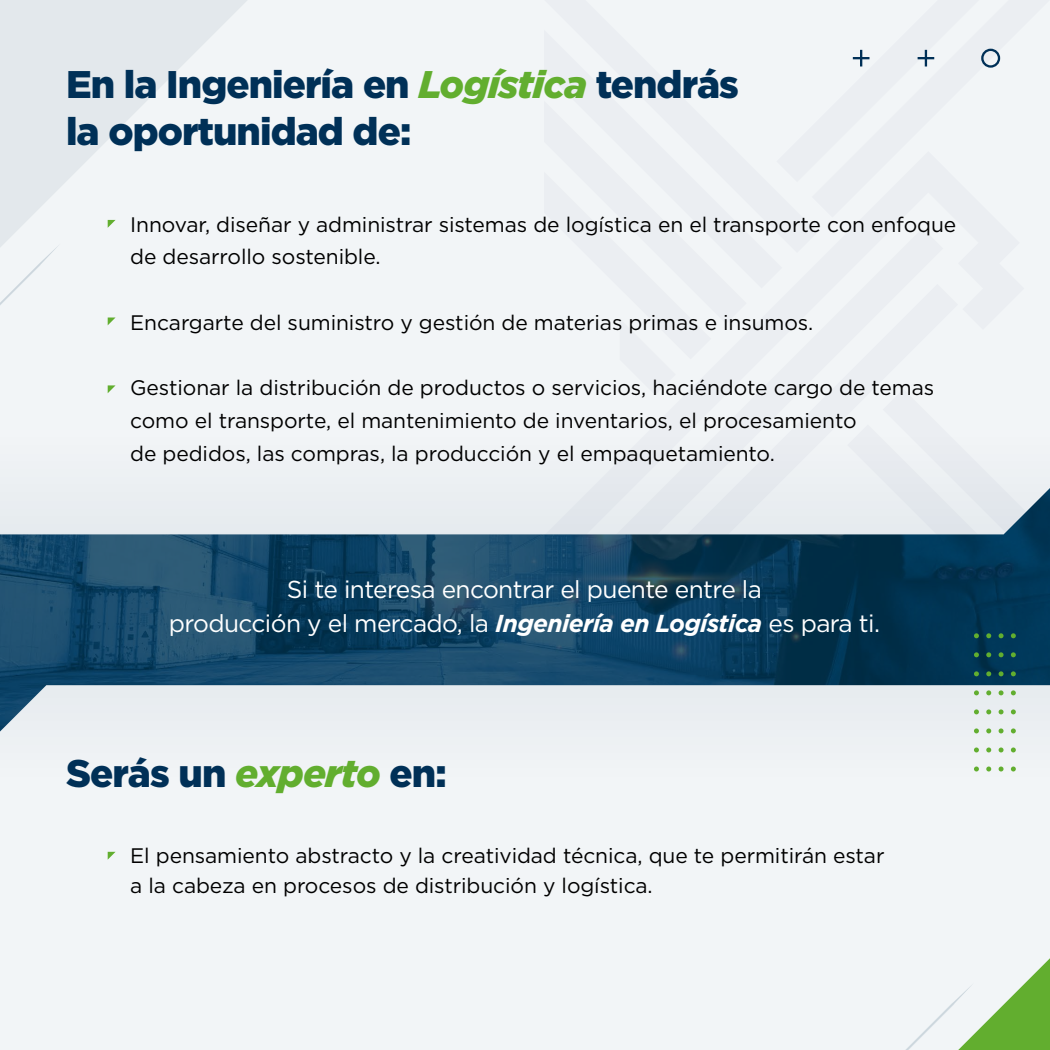
<style>
.page{position:relative;width:1050px;height:1050px;background:#f2f5f7}
.page>*{position:absolute;margin:0;border:0;box-sizing:border-box;transform-origin:0 0}
.t1{font:900 38.5px/46.4px "Gotham";letter-spacing:-.025em;color:#003057}
.t2{font:24.5px/34.1px "Gotham";letter-spacing:-.025em;color:#fff;text-align:center}
.t3{font:21px/32.8px "Gotham";letter-spacing:-.005em;color:#000}
.s1{font-style:italic;color:#62ae2f}
.s2{font-weight:700;font-style:italic}
</style>
<div class="page">
<svg style="left:0;top:0;width:247px;height:244px;fill:#e3e8ec"></svg>
<svg style="left:852px;top:49px;width:83px;height:18px"></svg>
<div style="left:981px;top:49px;width:19px;height:19px;border:2px solid #003057;border-radius:50%"></div>
<svg style="left:108px;top:220px;width:8px;height:8px"></svg>
<svg style="left:108px;top:318px;width:7px;height:7px"></svg>
<svg style="left:108px;top:385px;width:8px;height:8px"></svg>
<svg style="left:108px;top:852px;width:8px;height:8px"></svg>
<svg style="left:0;top:244px;width:58px;height:61px"></svg>
<svg style="left:906px;top:958px;width:144px;height:92px"></svg>
<img style="left:0;top:478px;width:1050px;height:256px">
<svg style="left:974px;top:767px;width:5px;height:4px"></svg>
<svg style="left:974px;top:748px;width:5px;height:4px"></svg>
<svg style="left:974px;top:728px;width:5px;height:5px"></svg>
<svg style="left:974px;top:709px;width:5px;height:5px"></svg>
<svg style="left:974px;top:690px;width:5px;height:5px"></svg>
<svg style="left:974px;top:671px;width:5px;height:5px"></svg>
<svg style="left:974px;top:652px;width:5px;height:5px"></svg>
<svg style="left:974px;top:633px;width:5px;height:5px"></svg>
<svg style="left:986px;top:767px;width:5px;height:4px"></svg>
<svg style="left:986px;top:748px;width:5px;height:4px"></svg>
<svg style="left:986px;top:728px;width:5px;height:5px"></svg>
<svg style="left:986px;top:709px;width:5px;height:5px"></svg>
<svg style="left:986px;top:690px;width:5px;height:5px"></svg>
<svg style="left:986px;top:671px;width:5px;height:5px"></svg>
<svg style="left:986px;top:652px;width:5px;height:5px"></svg>
<svg style="left:986px;top:633px;width:5px;height:5px"></svg>
<svg style="left:999px;top:767px;width:5px;height:4px"></svg>
<svg style="left:999px;top:748px;width:5px;height:4px"></svg>
<svg style="left:999px;top:728px;width:5px;height:5px"></svg>
<svg style="left:999px;top:709px;width:5px;height:5px"></svg>
<svg style="left:999px;top:690px;width:5px;height:5px"></svg>
<svg style="left:999px;top:671px;width:5px;height:5px"></svg>
<svg style="left:999px;top:652px;width:5px;height:5px"></svg>
<svg style="left:999px;top:633px;width:5px;height:5px"></svg>
<svg style="left:1011px;top:767px;width:5px;height:4px"></svg>
<svg style="left:1011px;top:748px;width:5px;height:4px"></svg>
<svg style="left:1011px;top:728px;width:5px;height:5px"></svg>
<svg style="left:1011px;top:709px;width:5px;height:5px"></svg>
<svg style="left:1011px;top:690px;width:5px;height:5px"></svg>
<svg style="left:1011px;top:671px;width:5px;height:5px"></svg>
<svg style="left:1011px;top:652px;width:5px;height:5px"></svg>
<svg style="left:1011px;top:633px;width:5px;height:5px"></svg>
<h1 class="t1" style="left:66px;top:61px;width:675px">En la Ingeniería en <span class="s1">Logística</span> tendrás la oportunidad de:</h1>
<p class="t3" style="left:130px;top:207px;width:827px">Innovar, diseñar y administrar sistemas de logística en el transporte con enfoque de desarrollo sostenible.</p>
<p class="t3" style="left:130px;top:306px;width:685px">Encargarte del suministro y gestión de materias primas e insumos.</p>
<p class="t3" style="left:130px;top:371px;width:806px">Gestionar la distribución de productos o servicios, haciéndote cargo de temas como el transporte, el mantenimiento de inventarios, el procesamiento<br>de pedidos, las compras, la producción y el empaquetamiento.</p>
<p class="t2" style="left:169px;top:572px;width:713px">Si te interesa encontrar el puente entre la<br>producción y el mercado, la <span class="s2">Ingeniería en Logística</span> es para ti.</p>
<h1 class="t1" style="left:66px;top:749px;width:382px">Serás un <span class="s1">experto</span> en:</h1>
<p class="t3" style="left:130px;top:841px;width:756px;line-height:29.3px">El pensamiento abstracto y la creatividad técnica, que te permitirán estar a la cabeza en procesos de distribución y logística.</p>
</div>
